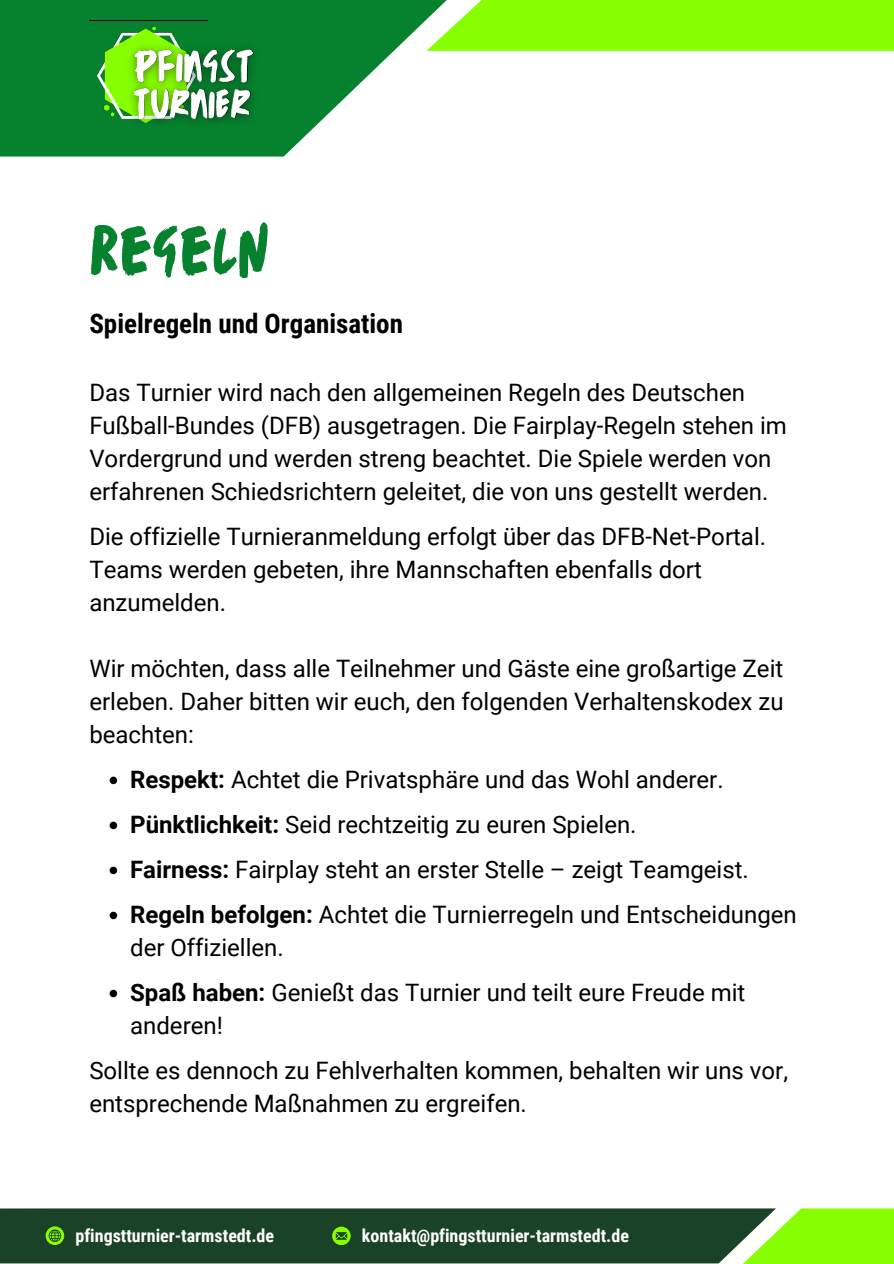
<style>
.page{position:relative;width:894px;height:1264px;background:#fff}
.page>*{position:absolute;margin:0;border:0;box-sizing:border-box;transform-origin:0 0}
.t1{font:64.5px "TC October Regular";color:#06822e}
.t2{font:700 27px "Roboto Condensed";color:#000}
.t3{font:24px/33px "Roboto";color:#000}
.t4{font:700 18px "Roboto Condensed";color:#fff}
.s1{font-weight:700}
</style>
<div class="page">
<svg style="left:0;top:0;width:426px;height:157px;fill:#06822e"></svg>
<svg style="left:426px;top:0;width:467px;height:51px;background:#8dfd0e"></svg>
<div style="left:738px;top:1208px;width:155px;height:55px;background:#8f0"></div>
<img style="left:89px;top:21px;width:118px;height:115px">
<img style="left:119px;top:34px;width:145px;height:101px">
<div style="left:0;top:1208px;width:775px;height:55px;background:#1a4227"></div>
<svg style="left:110px;top:776px;width:7px;height:8px"></svg>
<svg style="left:110px;top:821px;width:7px;height:8px"></svg>
<svg style="left:110px;top:866px;width:7px;height:8px"></svg>
<svg style="left:110px;top:911px;width:7px;height:8px"></svg>
<svg style="left:110px;top:989px;width:7px;height:8px"></svg>
<p class="t1" style="left:89px;top:202px;width:181px">REGELN</p>
<h1 class="t2" style="left:89px;top:308px;width:315px">Spielregeln und Organisation</h1>
<h2 class="t3" style="left:89px;top:376px;width:698px">Das Turnier wird nach den allgemeinen Regeln des Deutschen Fußball-Bundes (DFB) ausgetragen. Die Fairplay-Regeln stehen im Vordergrund und werden streng beachtet. Die Spiele werden von erfahrenen Schiedsrichtern geleitet, die von uns gestellt werden.</h2>
<h3 class="t3" style="left:89px;top:520px;width:678px">Die offizielle Turnieranmeldung erfolgt über das DFB-Net-Portal.<br>Teams werden gebeten, ihre Mannschaften ebenfalls dort anzumelden.</h3>
<h3 class="t3" style="left:89px;top:652px;width:695px;text-align:justify">Wir möchten, dass alle Teilnehmer und Gäste eine großartige Zeit erleben. Daher bitten wir euch, den folgenden Verhaltenskodex zu beachten:</h3>
<h3 class="t3" style="left:130px;top:763px;width:594px"><span class="s1">Respekt:</span> Achtet die Privatsphäre und das Wohl anderer.</h3>
<p class="t3" style="left:130px;top:808px;width:508px"><span class="s1">Pünktlichkeit:</span> Seid rechtzeitig zu euren Spielen.</p>
<p class="t3" style="left:130px;top:853px;width:620px"><span class="s1">Fairness:</span> Fairplay steht an erster Stelle – zeigt Teamgeist.</p>
<p class="t3" style="left:130px;top:898px;width:668px"><span class="s1">Regeln befolgen:</span> Achtet die Turnierregeln und Entscheidungen der Offiziellen.</p>
<p class="t3" style="left:130px;top:976px;width:616px"><span class="s1">Spaß haben:</span> Genießt das Turnier und teilt eure Freude mit anderen!</p>
<p class="t3" style="left:89px;top:1054px;width:700px">Sollte es dennoch zu Fehlverhalten kommen, behalten wir uns vor, entsprechende Maßnahmen zu ergreifen.</p>
<h3 class="t4" style="left:75px;top:1224px;width:200px">pfingstturnier-tarmstedt.de</h3>
<p class="t4" style="left:362px;top:1224px;width:268px">kontakt@pfingstturnier-tarmstedt.de</p>
</div>
